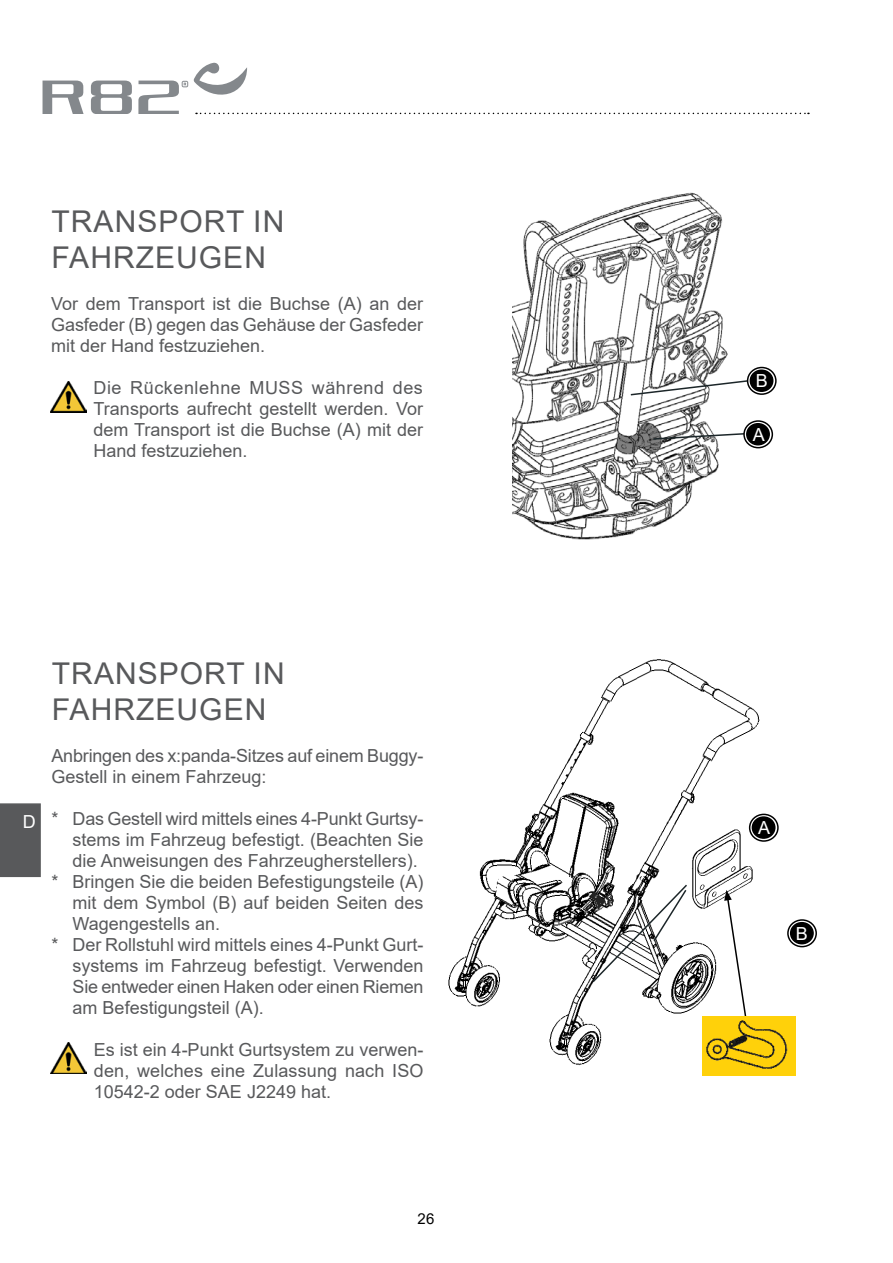
<style>
.page{position:relative;width:893px;height:1263px;background:#fff}
.page>*{position:absolute;margin:0;border:0;box-sizing:border-box;transform-origin:0 0}
.t1{font:30px/36px "Arial";letter-spacing:.035em;color:#58595b}
.t2{font:18px/21px "Arial";color:#58595b;text-align:justify}
.t3{font:18px "Arial";color:#fff}
.t4{font:15px "Arial";color:#000}
</style>
<div class="page">
<img style="left:448px;top:659px;width:327px;height:416px">
<img style="left:682px;top:823px;width:75px;height:89px">
<div style="left:749px;top:814px;width:30px;height:28px;border:2px solid #000;border-radius:50%"></div>
<div style="left:752px;top:817px;width:23px;height:21px;background:#000;border-radius:50%"></div>
<div style="left:752px;top:816px;width:23px;height:23px;border:2px solid #000;border-radius:50%"></div>
<svg style="left:788px;top:920px;width:28px;height:27px"></svg>
<div style="left:787px;top:919px;width:30px;height:28px;border:2px solid #000;border-radius:50%"></div>
<div style="left:791px;top:923px;width:22px;height:21px;background:#000;border-radius:50%"></div>
<div style="left:790px;top:922px;width:24px;height:22px;border:2px solid #000;border-radius:50%"></div>
<svg style="left:591px;top:883px;width:98px;height:101px"></svg>
<img style="left:512px;top:192px;width:216px;height:348px">
<svg style="left:629px;top:378px;width:129px;height:18px"></svg>
<svg style="left:652px;top:432px;width:92px;height:8px"></svg>
<svg style="left:748px;top:367px;width:28px;height:27px"></svg>
<div style="left:747px;top:367px;width:30px;height:28px;border:2px solid #000;border-radius:50%"></div>
<div style="left:750px;top:370px;width:23px;height:21px;background:#000;border-radius:50%"></div>
<div style="left:750px;top:369px;width:23px;height:23px;border:2px solid #000;border-radius:50%"></div>
<svg style="left:744px;top:421px;width:28px;height:27px"></svg>
<div style="left:743px;top:420px;width:30px;height:28px;border:2px solid #000;border-radius:50%"></div>
<div style="left:747px;top:424px;width:22px;height:21px;background:#000;border-radius:50%"></div>
<div style="left:746px;top:423px;width:24px;height:22px;border:2px solid #000;border-radius:50%"></div>
<svg style="left:724px;top:890px;width:27px;height:126px"></svg>
<img style="left:703px;top:1016px;width:92px;height:59px">
<div style="left:0;top:803px;width:41px;height:74px;background:#58595b"></div>
<img style="left:50px;top:1043px;width:36px;height:31px">
<img style="left:50px;top:382px;width:36px;height:31px">
<svg style="left:196px;top:113px;width:613px;height:1px"></svg>
<svg style="left:194px;top:62px;width:53px;height:33px"></svg>
<svg style="left:43px;top:81px;width:41px;height:33px"></svg>
<svg style="left:91px;top:81px;width:41px;height:33px"></svg>
<svg style="left:138px;top:81px;width:50px;height:33px"></svg>
<h1 class="t1" style="left:52px;top:204px;width:234px">TRANSPORT IN<br>FAHRZEUGEN</h1>
<p class="t2" style="left:51px;top:293px;width:374px">Vor dem Transport ist die Buchse (A) an der Gasfeder (B) gegen das Gehäuse der Gasfeder mit der Hand festzuziehen.</p>
<p class="t2" style="left:94px;top:377px;width:331px">Die Rückenlehne MUSS während des Transports aufrecht gestellt werden. Vor dem Transport ist die Buchse (A) mit der Hand festzuziehen.</p>
<p class="t3" style="left:23px;top:809px;width:14px">D</p>
<h1 class="t1" style="left:52px;top:655px;width:234px">TRANSPORT IN<br>FAHRZEUGEN</h1>
<p class="t2" style="left:51px;top:745px;width:374px">Anbringen des x:panda-Sitzes auf einem Buggy-<br>Gestell in einem Fahrzeug:</p>
<p class="t2" style="left:51px;top:808px;width:373px">* Das Gestell wird mittels eines 4-Punkt Gurtsy-</p>
<p class="t2" style="left:73px;top:829px;width:352px">stems im Fahrzeug befestigt. (Beachten Sie</p>
<p class="t2" style="left:73px;top:850px;width:347px">die Anweisungen des Fahrzeugherstellers).</p>
<p class="t2" style="left:51px;top:871px;width:374px">* Bringen Sie die beiden Befestigungsteile (A)</p>
<p class="t2" style="left:73px;top:892px;width:352px">mit dem Symbol (B) auf beiden Seiten des</p>
<p class="t2" style="left:73px;top:913px;width:149px">Wagengestells an.</p>
<p class="t2" style="left:51px;top:934px;width:374px">* Der Rollstuhl wird mittels eines 4-Punkt Gurt-</p>
<p class="t2" style="left:73px;top:955px;width:352px">systems im Fahrzeug befestigt. Verwenden</p>
<p class="t2" style="left:73px;top:976px;width:352px">Sie entweder einen Haken oder einen Riemen</p>
<p class="t2" style="left:73px;top:997px;width:193px">am Befestigungsteil (A).</p>
<p class="t2" style="left:94px;top:1039px;width:331px">Es ist ein 4-Punkt Gurtsystem zu verwen&shy;den, welches eine Zulassung nach ISO 10542-2 oder SAE J2249 hat.</p>
<p class="t4" style="left:418px;top:1209px;width:18px">26</p>
<p class="t3" style="left:756px;top:368px;width:14px">B</p>
<p class="t3" style="left:753px;top:422px;width:14px">A</p>
<p class="t3" style="left:758px;top:815px;width:14px">A</p>
<p class="t3" style="left:796px;top:921px;width:14px">B</p>
</div>
